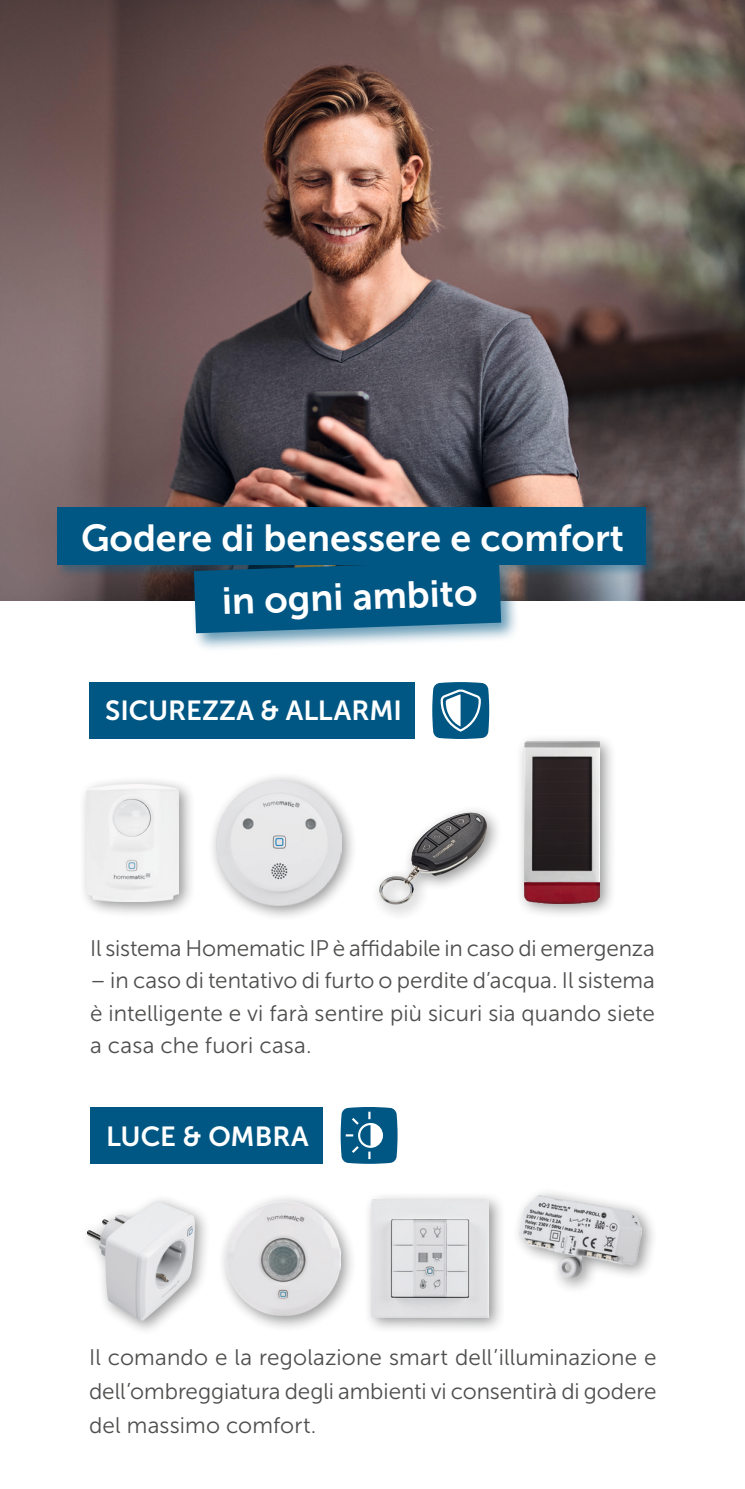
<style>
.page{position:relative;width:745px;height:1489px;background:#fff}
.page>*{position:absolute;margin:0;border:0;box-sizing:border-box;transform-origin:0 0}
.t1{font:37.5px "Museo Sans 700";color:#fff}
.t2{font:27.5px "Museo Sans 700";color:#fff}
.t3{font:22.5px/33.8px "Museo Sans 300";letter-spacing:-.005em;color:#4e4e4d;text-align:justify}
</style>
<div class="page">
<div style="left:80px;top:1193px;width:131px;height:143px;background:#151616;opacity:.45"></div>
<img style="left:87px;top:1201px;width:108px;height:119px">
<div style="left:371px;top:804px;width:132px;height:116px;background:#151616;opacity:.45"></div>
<img style="left:379px;top:812px;width:107px;height:92px">
<div style="left:218px;top:1193px;width:138px;height:139px;background:#151616;opacity:.45"></div>
<img style="left:226px;top:1201px;width:114px;height:114px">
<div style="left:362px;top:1190px;width:143px;height:143px;background:#151616;opacity:.45"></div>
<img style="left:371px;top:1199px;width:117px;height:117px">
<div style="left:208px;top:772px;width:150px;height:150px;background:#151616;opacity:.45"></div>
<img style="left:216px;top:780px;width:126px;height:125px">
<img style="left:0;top:0;width:744px;height:600px">
<div style="left:78px;top:775px;width:118px;height:143px;background:#151616;opacity:.45"></div>
<img style="left:87px;top:784px;width:92px;height:117px">
<div style="left:515px;top:733px;width:101px;height:186px;background:#151616;opacity:.45"></div>
<img style="left:523px;top:741px;width:76px;height:162px">
<div style="left:511px;top:1187px;width:146px;height:107px;background:#151616;opacity:.45"></div>
<img style="left:519px;top:1195px;width:122px;height:82px">
<svg style="left:432px;top:682px;width:57px;height:56px"></svg>
<svg style="left:340px;top:1107px;width:57px;height:56px;background:#2b7398"></svg>
<div style="left:190px;top:556px;width:330px;height:96px;background:#005784;opacity:.6"></div>
<svg style="left:194px;top:578px;width:307px;height:55px;background:#0d5f8a"></svg>
<div style="left:54px;top:505px;width:604px;height:73px;background:#005784;opacity:.4"></div>
<div style="left:57px;top:507px;width:588px;height:57px;background:#005784"></div>
<div style="left:89px;top:682px;width:325px;height:56px;background:#005784"></div>
<div style="left:90px;top:1107px;width:232px;height:56px;background:#005784"></div>
<h1 class="t1" style="left:81px;top:517px;width:544px">Godere di benessere e comfort</h1>
<h1 class="t1" style="left:221px;top:580px;width:257px;rotate:-2deg">in ogni ambito</h1>
<p class="t2" style="left:105px;top:695px;width:298px">SICUREZZA &amp; ALLARMI</p>
<p class="t3" style="left:90px;top:931px;width:566px">Il sistema Homematic IP è affidabile in caso di emergenza</p>
<p class="t3" style="left:90px;top:964px;width:566px;line-height:32.5px">– in caso di tentativo di furto o perdite d’acqua. Il sistema è intelligente e vi farà sentire più sicuri sia quando siete a casa che fuori casa.</p>
<p class="t2" style="left:106px;top:1120px;width:204px">LUCE &amp; OMBRA</p>
<p class="t3" style="left:89px;top:1340px;width:568px">Il comando e la regolazione smart dell’illuminazione e dell’ombreggiatura degli ambienti vi consentirà di godere del massimo comfort.</p>
</div>
